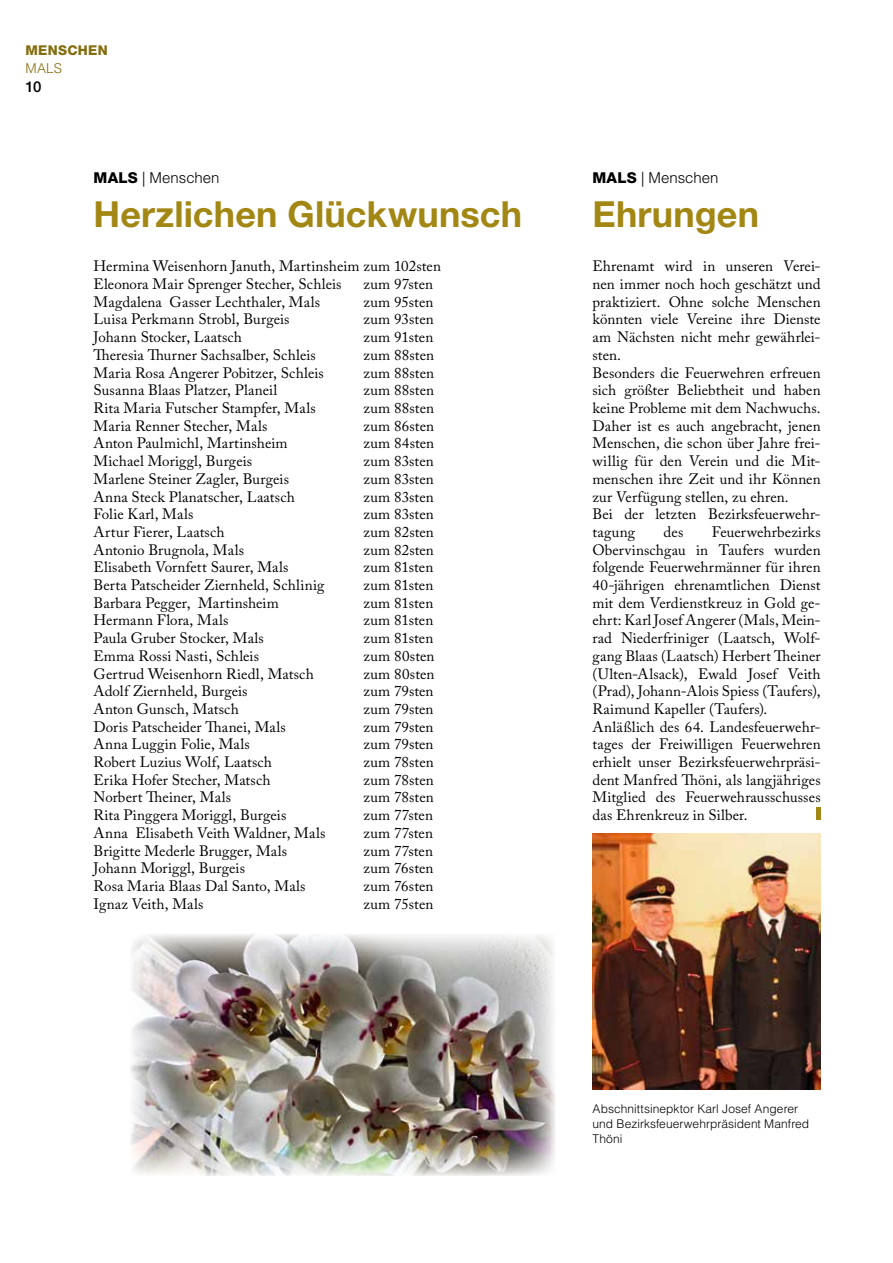
<style>
.page{position:relative;width:893px;height:1263px;background:#fff}
.page>*{position:absolute;margin:0;border:0;box-sizing:border-box;transform-origin:0 0}
.t1{font:700 36px "Helvetica Neue";letter-spacing:.005em;color:#a38714}
.t2{font:15px/17.7px "Adobe Caslon Pro";letter-spacing:.005em;color:#000}
.t3{font:300 15px "Helvetica";color:#000}
.t4{font:500 15px "Helvetica Neue";color:#000}
.t5{font:800 13.5px "Helvetica Neue";letter-spacing:.02em;color:#846d0f}
.t6{font:300 13.5px "Helvetica";color:#846d0f}
.t7{font:300 12px/15px "Helvetica";letter-spacing:.005em;color:#000}
.s1{font-family:"Helvetica Neue";font-weight:800}
</style>
<div class="page">
<div style="left:816px;top:807px;width:5px;height:13px;background:#a38714"></div>
<img style="left:592px;top:834px;width:229px;height:255px">
<img style="left:130px;top:934px;width:425px;height:242px">
<p class="t5" style="left:26px;top:42px;width:84px">MENSCHEN</p>
<p class="t6" style="left:26px;top:60px;width:38px">MALS</p>
<p class="t4" style="left:26px;top:78px;width:17px">10</p>
<p class="t3" style="left:94px;top:168px;width:128px"><span class="s1">MALS</span> | Menschen</p>
<h1 class="t1" style="left:94px;top:192px;width:430px">Herzlichen Glückwunsch</h1>
<p class="t2" style="left:94px;top:257px;width:349px">Hermina Weisenhorn Januth, Martinsheim zum 102sten<br>Eleonora Mair Sprenger Stecher, Schleis</p>
<p class="t2" style="left:364px;top:275px;width:71px">zum 97sten</p>
<p class="t2" style="left:94px;top:293px;width:228px">Magdalena Gasser Lechthaler, Mals</p>
<p class="t2" style="left:364px;top:293px;width:71px">zum 95sten</p>
<p class="t2" style="left:94px;top:310px;width:198px">Luisa Perkmann Strobl, Burgeis</p>
<p class="t2" style="left:364px;top:310px;width:72px">zum 93sten</p>
<p class="t2" style="left:94px;top:328px;width:150px">Johann Stocker, Laatsch</p>
<p class="t2" style="left:364px;top:328px;width:71px">zum 91sten</p>
<p class="t2" style="left:94px;top:346px;width:224px">Theresia Thurner Sachsalber, Schleis</p>
<p class="t2" style="left:364px;top:346px;width:72px">zum 88sten</p>
<p class="t2" style="left:94px;top:364px;width:232px">Maria Rosa Angerer Pobitzer, Schleis</p>
<p class="t2" style="left:364px;top:364px;width:72px">zum 88sten</p>
<p class="t2" style="left:94px;top:381px;width:185px">Susanna Blaas Platzer, Planeil</p>
<p class="t2" style="left:364px;top:381px;width:72px">zum 88sten</p>
<p class="t2" style="left:94px;top:399px;width:224px">Rita Maria Futscher Stampfer, Mals</p>
<p class="t2" style="left:364px;top:399px;width:72px">zum 88sten</p>
<p class="t2" style="left:94px;top:417px;width:175px">Maria Renner Stecher, Mals</p>
<p class="t2" style="left:364px;top:417px;width:72px">zum 86sten</p>
<p class="t2" style="left:94px;top:434px;width:196px">Anton Paulmichl, Martinsheim</p>
<p class="t2" style="left:364px;top:434px;width:72px">zum 84sten</p>
<p class="t2" style="left:94px;top:452px;width:160px">Michael Moriggl, Burgeis</p>
<p class="t2" style="left:364px;top:452px;width:72px">zum 83sten</p>
<p class="t2" style="left:94px;top:470px;width:197px">Marlene Steiner Zagler, Burgeis</p>
<p class="t2" style="left:364px;top:470px;width:72px">zum 83sten</p>
<p class="t2" style="left:94px;top:487px;width:203px">Anna Steck Planatscher, Laatsch</p>
<p class="t2" style="left:364px;top:487px;width:72px">zum 83sten</p>
<p class="t2" style="left:94px;top:505px;width:101px">Folie Karl, Mals</p>
<p class="t2" style="left:364px;top:505px;width:72px">zum 83sten</p>
<p class="t2" style="left:94px;top:523px;width:133px">Artur Fierer, Laatsch</p>
<p class="t2" style="left:364px;top:523px;width:72px">zum 82sten</p>
<p class="t2" style="left:94px;top:541px;width:152px">Antonio Brugnola, Mals</p>
<p class="t2" style="left:364px;top:541px;width:72px">zum 82sten</p>
<p class="t2" style="left:94px;top:558px;width:196px">Elisabeth Vornfett Saurer, Mals</p>
<p class="t2" style="left:364px;top:558px;width:71px">zum 81sten</p>
<p class="t2" style="left:94px;top:576px;width:232px">Berta Patscheider Ziernheld, Schlinig</p>
<p class="t2" style="left:364px;top:576px;width:71px">zum 81sten</p>
<p class="t2" style="left:94px;top:594px;width:187px">Barbara Pegger, Martinsheim</p>
<p class="t2" style="left:364px;top:594px;width:71px">zum 81sten</p>
<p class="t2" style="left:94px;top:611px;width:136px">Hermann Flora, Mals</p>
<p class="t2" style="left:364px;top:611px;width:71px">zum 81sten</p>
<p class="t2" style="left:94px;top:629px;width:172px">Paula Gruber Stocker, Mals</p>
<p class="t2" style="left:364px;top:629px;width:71px">zum 81sten</p>
<p class="t2" style="left:94px;top:647px;width:167px">Emma Rossi Nasti, Schleis</p>
<p class="t2" style="left:364px;top:647px;width:72px">zum 80sten</p>
<p class="t2" style="left:94px;top:664px;width:222px">Gertrud Weisenhorn Riedl, Matsch</p>
<p class="t2" style="left:364px;top:664px;width:72px">zum 80sten</p>
<p class="t2" style="left:94px;top:682px;width:156px">Adolf Ziernheld, Burgeis</p>
<p class="t2" style="left:364px;top:682px;width:72px">zum 79sten</p>
<p class="t2" style="left:94px;top:700px;width:147px">Anton Gunsch, Matsch</p>
<p class="t2" style="left:364px;top:700px;width:72px">zum 79sten</p>
<p class="t2" style="left:94px;top:718px;width:194px">Doris Patscheider Thanei, Mals</p>
<p class="t2" style="left:364px;top:718px;width:72px">zum 79sten</p>
<p class="t2" style="left:94px;top:735px;width:158px">Anna Luggin Folie, Mals</p>
<p class="t2" style="left:364px;top:735px;width:72px">zum 79sten</p>
<p class="t2" style="left:94px;top:753px;width:180px">Robert Luzius Wolf, Laatsch</p>
<p class="t2" style="left:364px;top:753px;width:72px">zum 78sten</p>
<p class="t2" style="left:94px;top:771px;width:178px">Erika Hofer Stecher, Matsch</p>
<p class="t2" style="left:364px;top:771px;width:72px">zum 78sten</p>
<p class="t2" style="left:94px;top:788px;width:139px">Norbert Theiner, Mals</p>
<p class="t2" style="left:364px;top:788px;width:72px">zum 78sten</p>
<p class="t2" style="left:94px;top:806px;width:194px">Rita Pinggera Moriggl, Burgeis</p>
<p class="t2" style="left:364px;top:806px;width:71px">zum 77sten</p>
<p class="t2" style="left:94px;top:824px;width:233px">Anna Elisabeth Veith Waldner, Mals</p>
<p class="t2" style="left:364px;top:824px;width:71px">zum 77sten</p>
<p class="t2" style="left:94px;top:841px;width:195px">Brigitte Mederle Brugger, Mals</p>
<p class="t2" style="left:364px;top:841px;width:71px">zum 77sten</p>
<p class="t2" style="left:94px;top:859px;width:153px">Johann Moriggl, Burgeis</p>
<p class="t2" style="left:364px;top:859px;width:71px">zum 76sten</p>
<p class="t2" style="left:94px;top:877px;width:214px">Rosa Maria Blaas Dal Santo, Mals</p>
<p class="t2" style="left:364px;top:877px;width:71px">zum 76sten</p>
<p class="t2" style="left:94px;top:895px;width:111px">Ignaz Veith, Mals</p>
<p class="t2" style="left:364px;top:895px;width:71px">zum 75sten</p>
<p class="t3" style="left:592px;top:168px;width:128px"><span class="s1">MALS</span> | Menschen</p>
<h1 class="t1" style="left:592px;top:192px;width:168px">Ehrungen</h1>
<p class="t2" style="left:592px;top:257px;width:230px">Ehrenamt wird in unseren Verei&shy;nen immer noch hoch geschätzt und praktiziert. Ohne solche Menschen könnten viele Vereine ihre Dienste am Nächsten nicht mehr gewährlei&shy;sten.<br>Besonders die Feuerwehren erfreuen sich größter Beliebtheit und haben keine Probleme mit dem Nachwuchs.<br>Daher ist es auch angebracht, jenen<br>Menschen, die schon über Jahre frei&shy;willig für den Verein und die Mit&shy;menschen ihre Zeit und ihr Können zur Verfügung stellen, zu ehren.<br>Bei der letzten Bezirksfeuerwehr&shy;tagung</p>
<p class="t2" style="left:592px;top:523px;width:230px;text-indent:119px">Feuerwehrbezirks Obervinschgau in Taufers wurden folgende Feuerwehrmänner für ihren 40-jährigen ehrenamtlichen Dienst mit dem Verdienstkreuz in Gold ge&shy;ehrt: Karl Josef Angerer (Mals, Mein&shy;rad Niederfriniger (Laatsch, Wolf&shy;gang Blaas (Laatsch) Herbert Theiner (Ulten-Alsack), Ewald Josef Veith (Prad), Johann-Alois Spiess (Taufers), Raimund Kapeller (Taufers).<br>Anläßlich des 64. Landesfeuerwehr&shy;tages der Freiwilligen Feuerwehren erhielt unser Bezirksfeuerwehrpräsi&shy;dent Manfred Thöni, als langjähriges Mitglied des Feuerwehrausschusses das Ehrenkreuz in Silber.</p>
<p class="t2" style="left:664px;top:523px;width:21px">des</p>
<p class="t7" style="left:592px;top:1101px;width:218px">Abschnittsinepktor Karl Josef Angerer und Bezirksfeuerwehrpräsident Manfred<br>Thöni</p>
</div>
